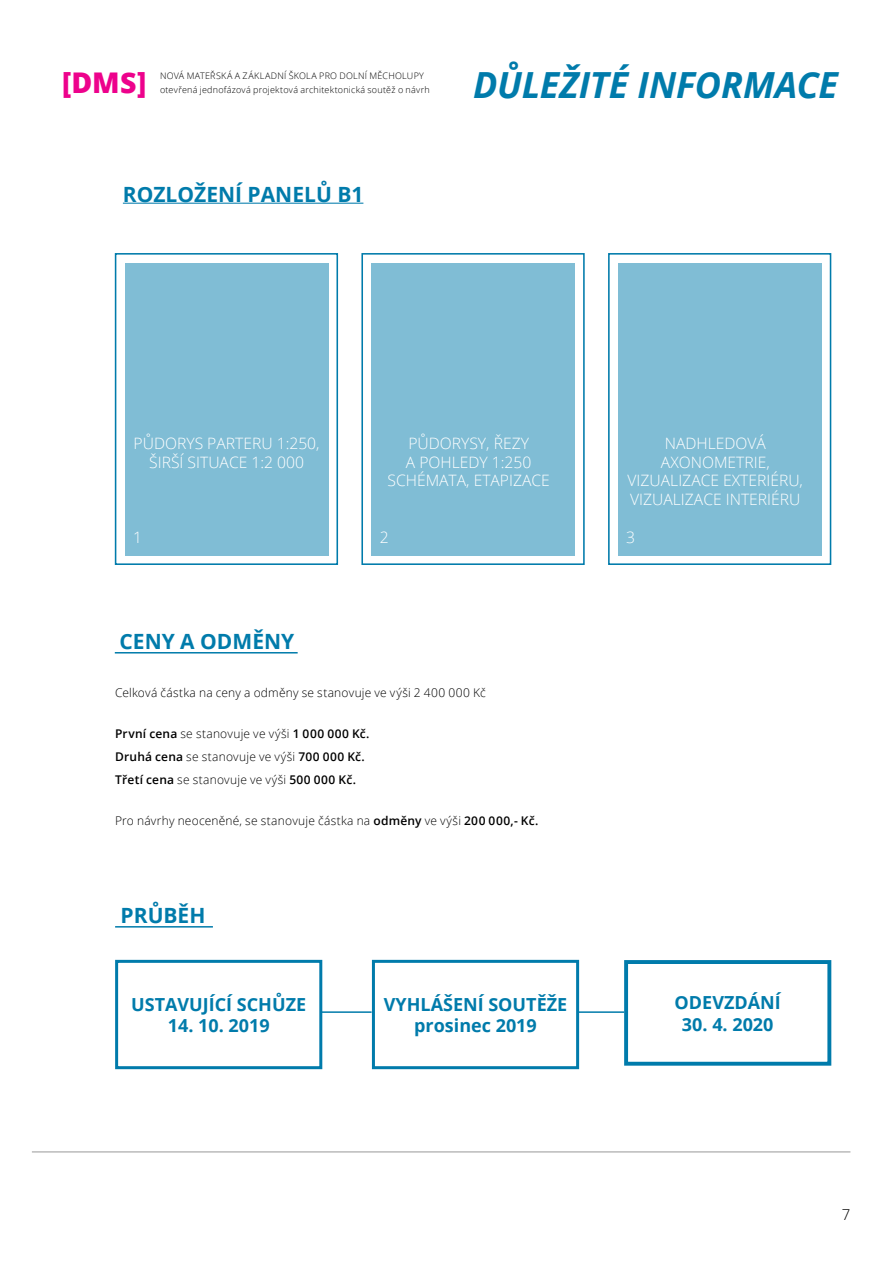
<style>
.page{position:relative;width:893px;height:1263px;background:#fff}
.page>*{position:absolute;margin:0;border:0;box-sizing:border-box;transform-origin:0 0}
.nadpis{font:italic 700 36px "Open Sans";letter-spacing:-.005em;color:#007bab}
.t1{font:800 28.5px "Open Sans";color:#ed028c}
.t2{font:700 21px "Open Sans";color:#007bab}
.t3{font:700 18px "Open Sans";color:#007bab}
.t4{font:300 15.6px/18.8px "Open Sans";color:#fff}
.t5{font:300 15px "Open Sans";color:#000}
.Titul{font:300 12px "Open Sans";letter-spacing:.015em;color:#000}
.Titul-2{font:600 12px "Open Sans";letter-spacing:.02em;color:#000}
.t6{font:300 9px/14.5px "Open Sans";letter-spacing:.025em;color:#000}
.s1{font-weight:300}
.s2{font-weight:600}
</style>
<div class="page">
<hr style="left:576px;top:1011px;width:48px;height:2px;background:#007bab">
<hr style="left:319px;top:1011px;width:53px;height:2px;background:#007bab">
<div style="left:115px;top:960px;width:207px;height:109px;border:3px solid #007bab"></div>
<div style="left:372px;top:960px;width:207px;height:109px;border:3px solid #007bab"></div>
<div style="left:624px;top:960px;width:207px;height:106px;border:4px solid #007bab"></div>
<hr style="left:115px;top:926px;width:98px;height:1px;background:#007bab">
<div style="left:115px;top:253px;width:223px;height:312px;border:2px solid #007bab"></div>
<div style="left:361px;top:253px;width:224px;height:312px;border:2px solid #007bab"></div>
<div style="left:608px;top:253px;width:223px;height:312px;border:2px solid #007bab"></div>
<div style="left:125px;top:263px;width:203px;height:292px;background:#80bdd5"></div>
<div style="left:372px;top:263px;width:203px;height:292px;background:#80bdd5"></div>
<div style="left:618px;top:263px;width:203px;height:292px;background:#80bdd5"></div>
<hr style="left:115px;top:652px;width:183px;height:1px;background:#007bab">
<hr style="left:32px;top:1152px;width:818px;height:1px;background:#989898">
<hr style="left:123px;top:203px;width:240px;height:1px;background:#007bab">
<h2 class="t1" style="left:62px;top:61px;width:86px">[DMS]</h2>
<p class="t6" style="left:160px;top:68px;width:271px">NOVÁ MATEŘSKÁ A ZÁKLADNÍ ŠKOLA PRO DOLNÍ MĚCHOLUPY otevřená jednofázová projektová architektonická soutěž o návrh</p>
<p class="t2" style="left:123px;top:179px;width:242px">ROZLOŽENÍ PANELŮ B1</p>
<p class="nadpis" style="left:473px;top:59px;width:366px">DŮLEŽITÉ INFORMACE</p>
<p class="t4" style="left:134px;top:433px;width:187px">PŮDORYS PARTERU 1:250,</p>
<p class="t4" style="left:149px;top:452px;width:156px">ŠIRŠÍ SITUACE 1:2 000</p>
<p class="t4" style="left:133px;top:527px;width:10px">1</p>
<p class="t2" style="left:120px;top:627px;width:176px">CENY A ODMĚNY</p>
<p class="t4" style="left:408px;top:433px;width:122px">PŮDORYSY, ŘEZY</p>
<p class="t4" style="left:406px;top:452px;width:127px">A POHLEDY 1:250</p>
<p class="t4" style="left:387px;top:471px;width:164px">SCHÉMATA, ETAPIZACE</p>
<p class="t4" style="left:380px;top:527px;width:10px">2</p>
<p class="Titul" style="left:115px;top:685px;width:372px">Celková částka na ceny a odměny se stanovuje ve výši 2 400 000 Kč</p>
<p class="Titul-2" style="left:115px;top:726px;width:256px">První cena <span class="s1">se stanovuje ve výši</span> 1 000 000 Kč.</p>
<p class="Titul-2" style="left:115px;top:749px;width:251px">Druhá cena <span class="s1">se stanovuje ve výši</span> 700 000 Kč.</p>
<p class="Titul-2" style="left:115px;top:772px;width:242px">Třetí cena <span class="s1">se stanovuje ve výši</span> 500 000 Kč.</p>
<p class="Titul" style="left:115px;top:812px;width:425px">Pro návrhy neoceněné, se stanovuje částka na <span class="s2">odměny</span> ve výši <span class="s2">200 000,- Kč.</span></p>
<p class="t2" style="left:121px;top:901px;width:86px">PRŮBĚH</p>
<p class="t3" style="left:131px;top:991px;width:176px">USTAVUJÍCÍ SCHŮZE</p>
<p class="t3" style="left:168px;top:1013px;width:103px">14. 10. 2019</p>
<p class="t3" style="left:384px;top:991px;width:185px">VYHLÁŠENÍ SOUTĚŽE</p>
<p class="t3" style="left:414px;top:1013px;width:124px">prosinec 2019</p>
<p class="t4" style="left:665px;top:433px;width:103px">NADHLEDOVÁ</p>
<p class="t4" style="left:661px;top:452px;width:110px">AXONOMETRIE,</p>
<p class="t4" style="left:628px;top:471px;width:177px">VIZUALIZACE EXTERIÉRU,<br>VIZUALIZACE INTERIÉRU</p>
<p class="t4" style="left:626px;top:527px;width:10px">3</p>
<p class="t3" style="left:675px;top:990px;width:108px">ODEVZDÁNÍ</p>
<p class="t3" style="left:682px;top:1011px;width:93px">30. 4. 2020</p>
<p class="t5" style="left:842px;top:1205px;width:10px">7</p>
</div>
